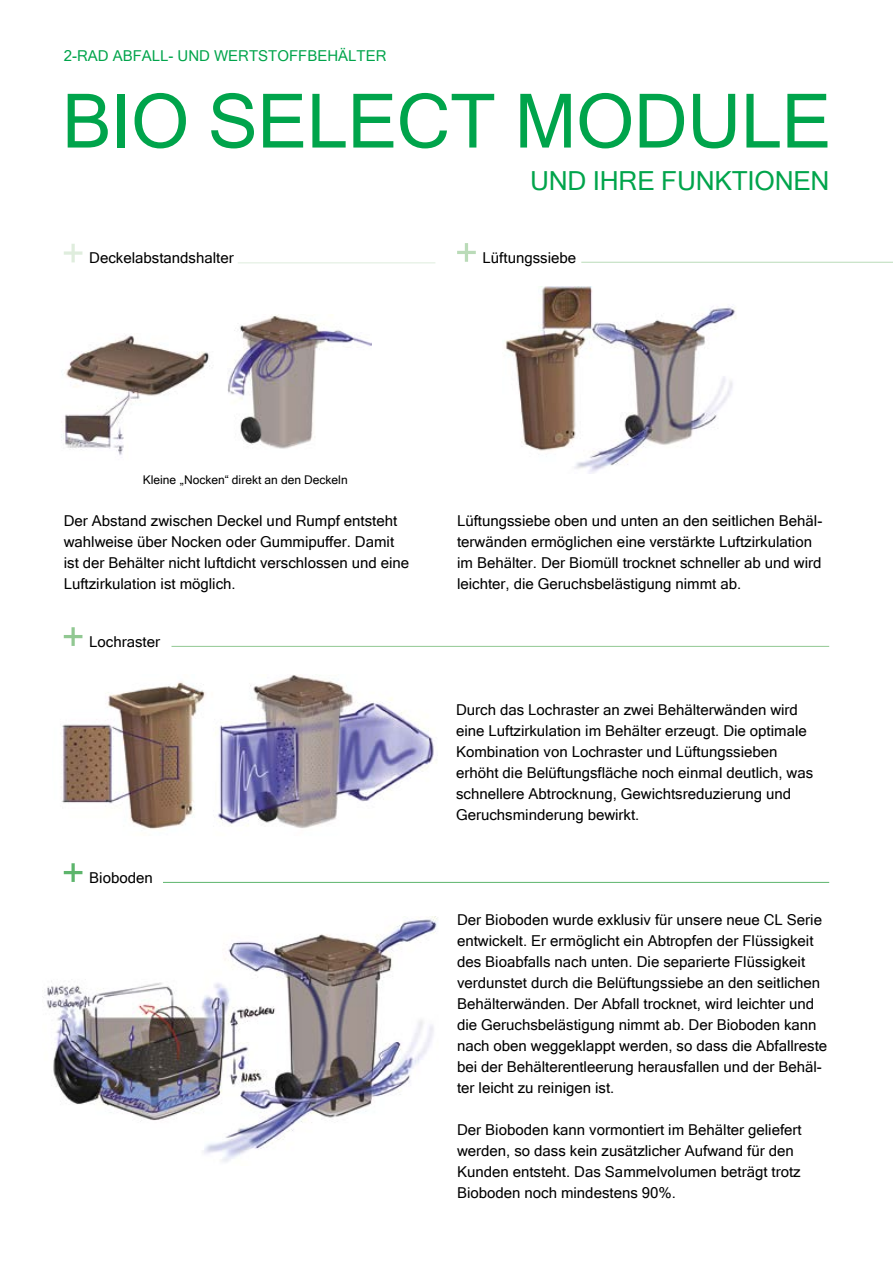
<style>
.page{position:relative;width:893px;height:1263px;background:#fff}
.page>*{position:absolute;margin:0;border:0;box-sizing:border-box;transform-origin:0 0}
.t1{font:75px "Microsoft Sans Serif";letter-spacing:-.01em;color:#00a44b}
.t2{font:26.25px "Microsoft Sans Serif";letter-spacing:-.01em;color:#00a44b}
.t3{font:15px/21px "Microsoft Sans Serif";color:#000}
.t4{font:15px "Microsoft Sans Serif";color:#00a44b}
.t5{font:12px "Microsoft Sans Serif";color:#000}
</style>
<div class="page">
<img style="left:61px;top:674px;width:373px;height:155px">
<img style="left:227px;top:315px;width:145px;height:134px">
<img style="left:505px;top:287px;width:231px;height:187px">
<img style="left:43px;top:916px;width:395px;height:246px">
<svg style="left:64px;top:244px;width:18px;height:18px"></svg>
<hr style="left:238px;top:262px;width:197px;height:1px;background:#dfeddd">
<svg style="left:457px;top:243px;width:19px;height:19px"></svg>
<hr style="left:581px;top:262px;width:312px;height:1px;background:#badbb8">
<svg style="left:64px;top:627px;width:18px;height:19px"></svg>
<hr style="left:171px;top:646px;width:658px;height:1px;background:#91c892">
<svg style="left:64px;top:863px;width:18px;height:19px"></svg>
<hr style="left:163px;top:882px;width:666px;height:1px;background:#5db56c">
<img style="left:61px;top:335px;width:149px;height:120px">
<p class="t4" style="left:64px;top:46px;width:324px">2-RAD ABFALL- UND WERTSTOFFBEHÄLTER</p>
<h1 class="t1" style="left:62px;top:72px;width:771px">BIO SELECT MODULE</h1>
<h2 class="t2" style="left:530px;top:163px;width:301px">UND IHRE FUNKTIONEN</h2>
<p class="t3" style="left:89px;top:247px;width:146px">Deckelabstandshalter</p>
<p class="t3" style="left:483px;top:246px;width:95px">Lüftungssiebe</p>
<p class="t5" style="left:143px;top:471px;width:207px">Kleine „Nocken“ direkt an den Deckeln</p>
<p class="t3" style="left:64px;top:509px;width:347px">Der Abstand zwischen Deckel und Rumpf entsteht wahlweise über Nocken oder Gummipuffer. Damit ist der Behälter nicht luftdicht verschlossen und eine Luftzirkulation ist möglich.</p>
<p class="t3" style="left:457px;top:509px;width:367px">Lüftungssiebe oben und unten an den seitlichen Behäl&shy;terwänden ermöglichen eine verstärkte Luftzirkulation im Behälter. Der Biomüll trocknet schneller ab und wird leichter, die Geruchsbelästigung nimmt ab.</p>
<p class="t3" style="left:89px;top:630px;width:72px">Lochraster</p>
<p class="t3" style="left:89px;top:866px;width:65px">Bioboden</p>
<p class="t3" style="left:456px;top:698px;width:359px">Durch das Lochraster an zwei Behälterwänden wird eine Luftzirkulation im Behälter erzeugt. Die optimale Kombination von Lochraster und Lüftungssieben erhöht die Belüftungsfläche noch einmal deutlich, was schnellere Abtrocknung, Gewichtsreduzierung und Geruchsminderung bewirkt.</p>
<p class="t3" style="left:457px;top:908px;width:372px">Der Bioboden wurde exklusiv für unsere neue CL Serie entwickelt. Er ermöglicht ein Abtropfen der Flüssigkeit des Bioabfalls nach unten. Die separierte Flüssigkeit verdunstet durch die Belüftungssiebe an den seitlichen Behälterwänden. Der Abfall trocknet, wird leichter und die Geruchsbelästigung nimmt ab. Der Bioboden kann nach oben weggeklappt werden, so dass die Abfallreste bei der Behälterentleerung herausfallen und der Behäl&shy;ter leicht zu reinigen ist.</p>
<p class="t3" style="left:457px;top:1118px;width:346px">Der Bioboden kann vormontiert im Behälter geliefert werden, so dass kein zusätzlicher Aufwand für den Kunden entsteht. Das Sammelvolumen beträgt trotz Bioboden noch mindestens 90%.</p>
</div>
